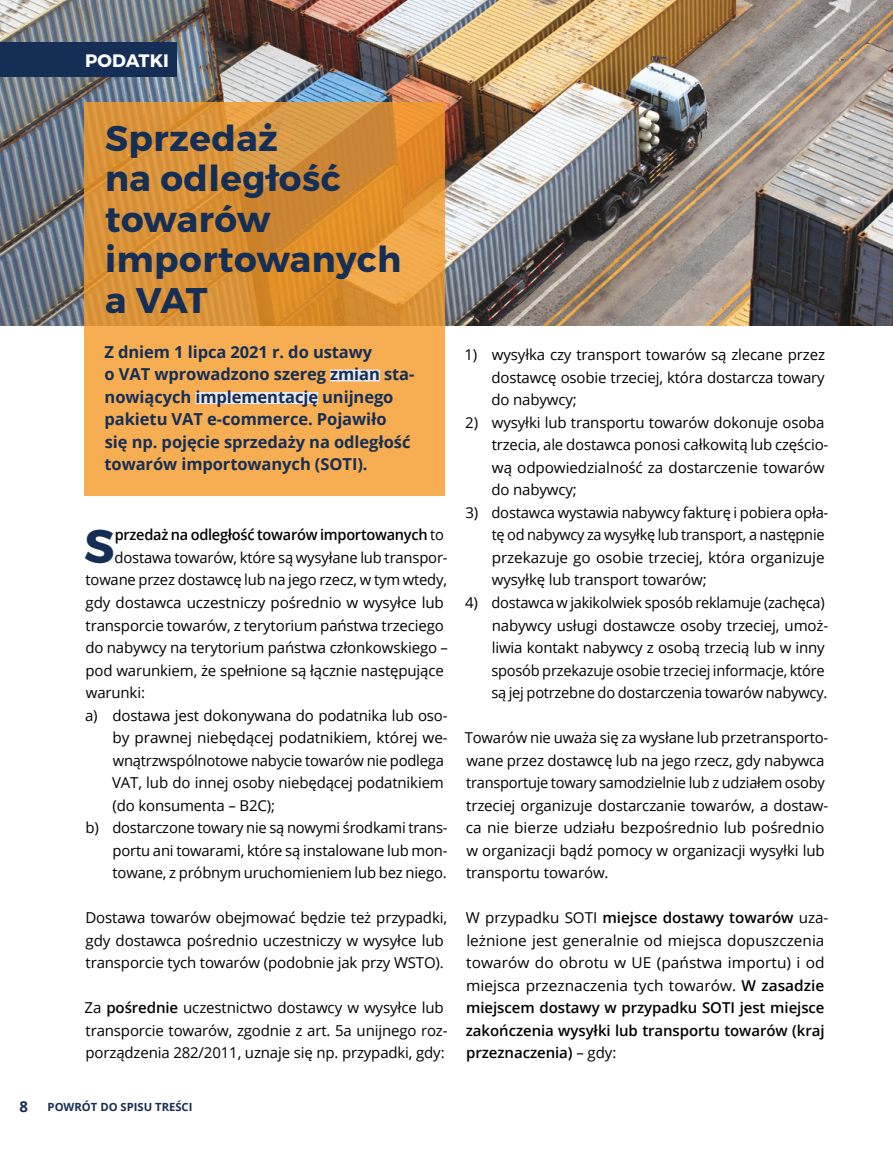
<style>
.page{position:relative;width:893px;height:1149px;background:#fff}
.page>*{position:absolute;margin:0;border:0;box-sizing:border-box;transform-origin:0 0}
.t1{font:47.1px "Trueno Bd";color:#152e55}
.t2{font:35.7px/40.5px "Trueno Bd";letter-spacing:.015em;color:#152e55}
.t3{font:18px "Trueno Bd";letter-spacing:.01em;color:#fff}
.t4{font:700 16.5px/22.5px "Open Sans";letter-spacing:-.005em;color:#152e55}
.t5{font:15px/22.5px "Open Sans";letter-spacing:-.01em;color:#000}
.t6{font:600 15px "Open Sans";letter-spacing:-.02em;color:#000}
.t7{font:700 15px "Open Sans";color:#152e55}
.t8{font:700 11.25px "Open Sans";color:#152e55}
.s1{font-weight:400}
.s2{font-weight:600}
</style>
<div class="page">
<img style="left:0;top:0;width:893px;height:325px">
<div style="left:0;top:42px;width:177px;height:34px;background:#152e55"></div>
<svg style="left:84px;top:102px;width:360px;height:393px;background:#e69d42"></svg>
<div style="left:330px;top:369px;width:50px;height:12px;background:#e8e8ef"></div>
<div style="left:195px;top:392px;width:123px;height:12px;background:#e8e8ef"></div>
<p class="t3" style="left:85px;top:49px;width:85px">PODATKI</p>
<h2 class="t2" style="left:105px;top:118px;width:298px">Sprzedaż<br>na odległość towarów importowanych a VAT</h2>
<p class="t4" style="left:104px;top:340px;width:312px">Z dniem 1 lipca 2021 r. do ustawy<br>o VAT wprowadzono szereg zmian sta&shy;nowiących implementację unijnego pakietu VAT e-commerce. Pojawiło<br>się np. pojęcie sprzedaży na odległość towarów importowanych (SOTI).</p>
<h1 class="t1" style="left:84px;top:517px;width:32px">S</h1>
<p class="t6" style="left:115px;top:524px;width:331px">przedaż na odległość towarów importowanych <span class="s1">to</span></p>
<p class="t5" style="left:114px;top:545px;width:335px">dostawa towarów, które są wysyłane lub transpor-</p>
<p class="t5" style="left:86px;top:568px;width:363px">towane przez dostawcę lub na jego rzecz, w tym wtedy,</p>
<p class="t5" style="left:86px;top:590px;width:360px">gdy dostawca uczestniczy pośrednio w wysyłce lub</p>
<p class="t5" style="left:86px;top:613px;width:360px">transporcie towarów, z terytorium państwa trzeciego</p>
<p class="t5" style="left:85px;top:635px;width:364px">do nabywcy na terytorium państwa członkowskiego –</p>
<p class="t5" style="left:86px;top:658px;width:360px">pod warunkiem, że spełnione są łącznie następujące</p>
<p class="t5" style="left:86px;top:680px;width:61px">warunki:</p>
<p class="t5" style="left:85px;top:703px;width:364px">a) dostawa jest dokonywana do podatnika lub oso-</p>
<p class="t5" style="left:113px;top:725px;width:337px">by prawnej niebędącej podatnikiem, której we-</p>
<p class="t5" style="left:113px;top:748px;width:333px">wnątrzwspólnotowe nabycie towarów nie podlega</p>
<p class="t5" style="left:112px;top:770px;width:333px">VAT, lub do innej osoby niebędącej podatnikiem</p>
<p class="t5" style="left:112px;top:793px;width:164px">(do konsumenta – B2C);</p>
<p class="t5" style="left:86px;top:815px;width:364px">b) dostarczone towary nie są nowymi środkami trans-</p>
<p class="t5" style="left:113px;top:838px;width:337px">portu ani towarami, które są instalowane lub mon-</p>
<p class="t5" style="left:113px;top:860px;width:336px">towane, z próbnym uruchomieniem lub bez niego.</p>
<p class="t5" style="left:85px;top:905px;width:363px">Dostawa towarów obejmować będzie też przypadki, gdy dostawca pośrednio uczestniczy w wysyłce lub transporcie tych towarów (podobnie jak przy WSTO).</p>
<p class="t5" style="left:85px;top:995px;width:365px">Za <span class="s2">pośrednie</span> uczestnictwo dostawcy w wysyłce lub transporcie towarów, zgodnie z art. 5a unijnego roz&shy;porządzenia 282/2011, uznaje się np. przypadki, gdy:</p>
<p class="t7" style="left:20px;top:1095px;width:10px">8</p>
<p class="t8" style="left:48px;top:1098px;width:146px">POWRÓT DO SPISU TREŚCI</p>
<p class="t5" style="left:491px;top:343px;width:335px;text-align:justify;text-indent:-27px">1) wysyłka czy transport towarów są zlecane przez dostawcę osobie trzeciej, która dostarcza towary do nabywcy;</p>
<p class="t5" style="left:491px;top:410px;width:338px;text-indent:-26px">2) wysyłki lub transportu towarów dokonuje osoba trzecia, ale dostawca ponosi całkowitą lub częścio&shy;wą odpowiedzialność za dostarczenie towarów do nabywcy;</p>
<p class="t5" style="left:492px;top:500px;width:338px;text-indent:-26px">3) dostawca wystawia nabywcy fakturę i pobiera opła&shy;tę od nabywcy za wysyłkę lub transport, a następnie przekazuje go osobie trzeciej, która organizuje wysyłkę lub transport towarów;</p>
<p class="t5" style="left:491px;top:590px;width:339px;text-indent:-26px">4) dostawca w jakikolwiek sposób reklamuje (zachęca) nabywcy usługi dostawcze osoby trzeciej, umoż&shy;liwia kontakt nabywcy z osobą trzecią lub w inny sposób przekazuje osobie trzeciej informacje, które są jej potrzebne do dostarczenia towarów nabywcy.</p>
<p class="t5" style="left:465px;top:725px;width:365px">Towarów nie uważa się za wysłane lub przetransporto&shy;wane przez dostawcę lub na jego rzecz, gdy nabywca transportuje towary samodzielnie lub z udziałem osoby trzeciej organizuje dostarczanie towarów, a dostaw&shy;ca nie bierze udziału bezpośrednio lub pośrednio w organizacji bądź pomocy w organizacji wysyłki lub transportu towarów.</p>
<p class="t5" style="left:466px;top:905px;width:364px">W przypadku SOTI <span class="s2">miejsce dostawy towarów</span> uza&shy;leżnione jest generalnie od miejsca dopuszczenia towarów do obrotu w UE (państwa importu) i od miejsca przeznaczenia tych towarów. <span class="s2">W zasadzie miejscem dostawy w przypadku SOTI jest miejsce zakończenia wysyłki lub transportu towarów (kraj przeznaczenia)</span> – gdy:</p>
</div>
